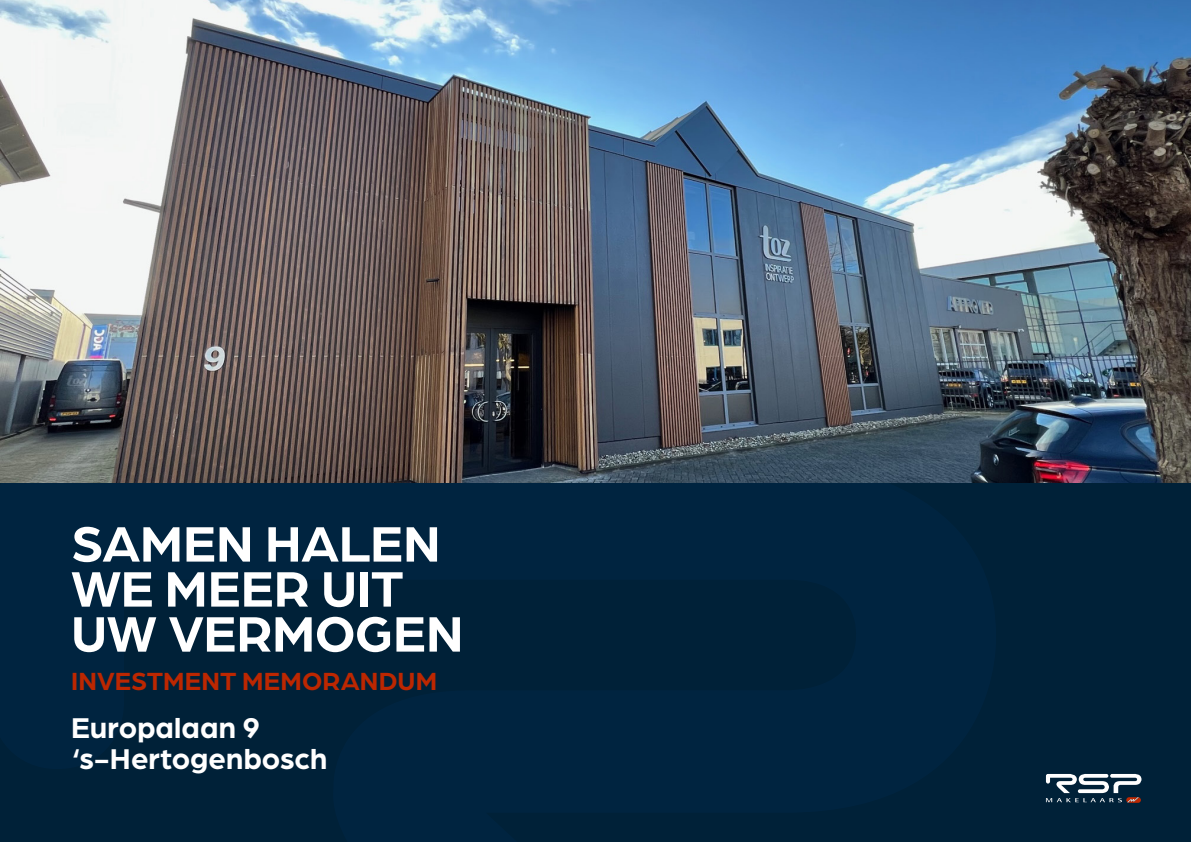
<style>
.page{position:relative;width:1191px;height:842px;background:#fff}
.page>*{position:absolute;margin:0;border:0;box-sizing:border-box;transform-origin:0 0}
.Koppen_groot_wit{font:700 53px "Arboria";letter-spacing:-.005em;color:#fff}
.t1{font:700 30.5px "Arboria";letter-spacing:.005em;color:#fff}
.t2{font:700 26.5px "Arboria";letter-spacing:.005em;color:#bc2701}
</style>
<div class="page">
<div style="left:596px;top:398px;width:595px;height:444px;background:#002138"></div>
<div style="left:1px;top:483px;width:595px;height:359px;background:#002440"></div>
<img style="left:1px;top:1px;width:1190px;height:482px">
<svg style="left:1046px;top:773px;width:95px;height:30px"></svg>
<p class="Koppen_groot_wit" style="left:71px;top:507px;width:371px">SAMEN HALEN</p>
<p class="Koppen_groot_wit" style="left:71px;top:552px;width:334px">WE MEER UIT</p>
<p class="Koppen_groot_wit" style="left:71px;top:597px;width:394px">UW VERMOGEN</p>
<p class="t2" style="left:71px;top:663px;width:368px">INVESTMENT MEMORANDUM</p>
<p class="t1" style="left:71px;top:707px;width:191px">Europalaan 9</p>
<p class="t1" style="left:71px;top:737px;width:257px">‘s-Hertogenbosch</p>
</div>
